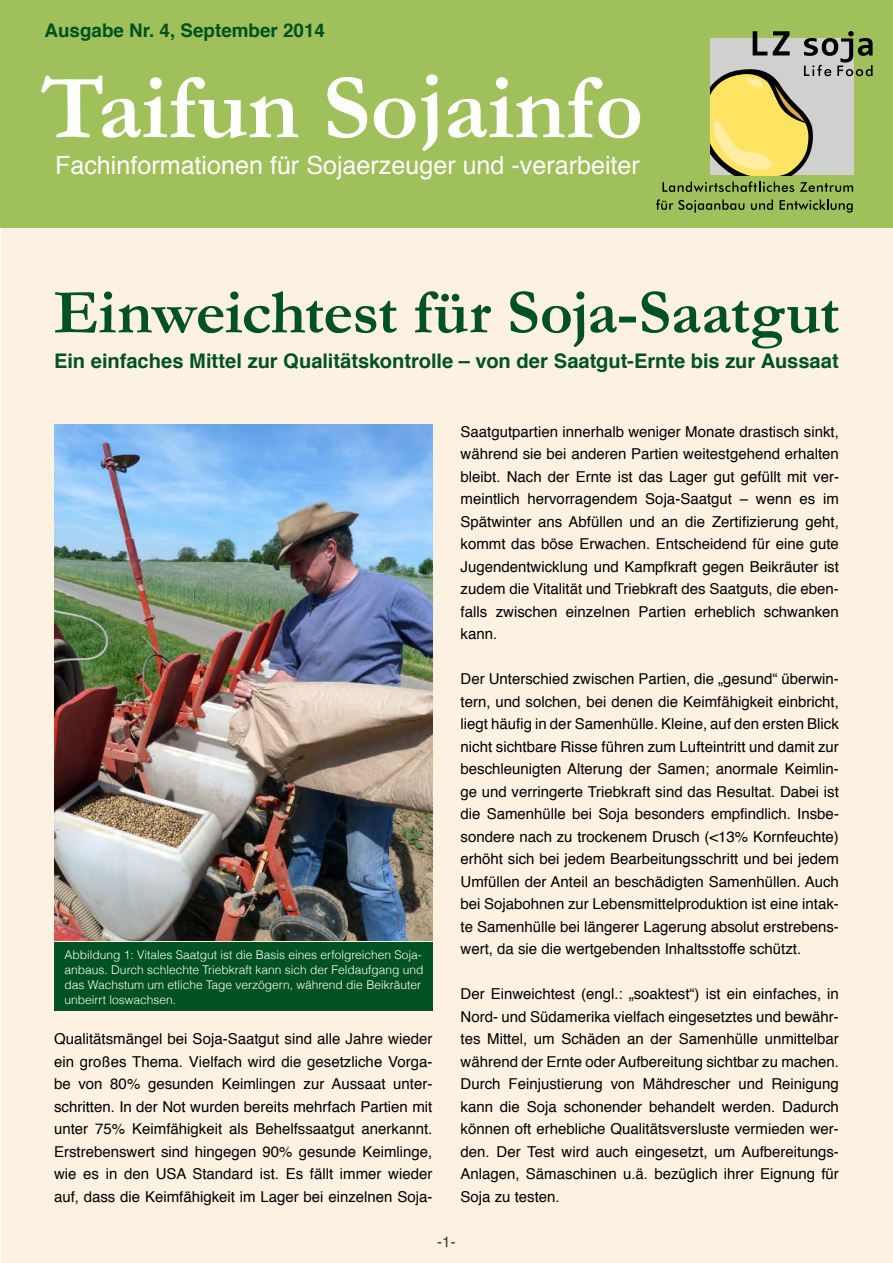
<style>
.page{position:relative;width:893px;height:1263px;background:#fff}
.page>*{position:absolute;margin:0;border:0;box-sizing:border-box;transform-origin:0 0}
.t1{font:700 93.3px "Garamond";color:#fff}
.t2{font:700 63.6px "Garamond";letter-spacing:-.01em;color:#005220}
.t3{font:25.05px "Helvetica";color:#fff}
.t4{font:700 20.1px "Helvetica";color:#005220}
.t5{font:700 18.9px "Helvetica";color:#005220}
.t6{font:15px/22.5px "Helvetica";color:#000;text-align:justify}
.t7{font:15px "Helvetica";color:#3c3c3b}
.t8{font:300 12px/15px "Helvetica";color:#fff}
.s1{font-size:87.75px}
</style>
<div class="page">
<div style="left:1px;top:1px;width:892px;height:1262px;background:#fdf1e2"></div>
<div style="left:0;top:0;width:893px;height:227px;background:#9fc05a"></div>
<svg style="left:662px;top:181px;width:132px;height:11px"></svg>
<svg style="left:800px;top:182px;width:53px;height:10px"></svg>
<svg style="left:656px;top:199px;width:88px;height:14px"></svg>
<svg style="left:751px;top:199px;width:22px;height:11px"></svg>
<svg style="left:780px;top:199px;width:73px;height:14px"></svg>
<svg style="left:710px;top:31px;width:163px;height:144px;background:#c1bd87"></svg>
<img style="left:54px;top:425px;width:378px;height:515px">
<div style="left:54px;top:942px;width:378px;height:69px;background:#005220"></div>
<p class="t5" style="left:44px;top:23px;width:282px">Ausgabe Nr. 4, September 2014</p>
<h1 class="t1" style="left:41px;top:76px;width:604px">Taifun So<span class="s1">j</span>ainfo</h1>
<h3 class="t3" style="left:55px;top:156px;width:586px">Fachinformationen für Sojaerzeuger und -verarbeiter</h3>
<h2 class="t2" style="left:54px;top:290px;width:787px">Einweichtest für Soja-Saatgut</h2>
<h3 class="t4" style="left:54px;top:353px;width:786px">Ein einfaches Mittel zur Qualitätskontrolle – von der Saatgut-Ernte bis zur Aussaat</h3>
<p class="t8" style="left:65px;top:948px;width:360px">Abbildung 1: Vitales Saatgut ist die Basis eines erfolgreichen Soja&shy;anbaus. Durch schlechte Triebkraft kann sich der Feldaufgang und das Wachstum um etliche Tage verzögern, während die Beikräuter unbeirrt loswachsen.</p>
<p class="t6" style="left:54px;top:1029px;width:380px">Qualitätsmängel bei Soja-Saatgut sind alle Jahre wieder ein großes Thema. Vielfach wird die gesetzliche Vorga&shy;be von 80% gesunden Keimlingen zur Aussaat unter&shy;schritten. In der Not wurden bereits mehrfach Partien mit unter 75% Keimfähigkeit als Behelfssaatgut anerkannt.<br>Erstrebenswert sind hingegen 90% gesunde Keimlinge, wie es in den USA Standard ist. Es fällt immer wieder auf, dass die Keimfähigkeit im Lager bei einzelnen Soja-</p>
<p class="t6" style="left:460px;top:421px;width:380px">Saatgutpartien innerhalb weniger Monate drastisch sinkt, während sie bei anderen Partien weitestgehend erhalten bleibt. Nach der Ernte ist das Lager gut gefüllt mit ver&shy;meintlich hervorragendem Soja-Saatgut – wenn es im Spätwinter ans Abfüllen und an die Zertifizierung geht, kommt das böse Erwachen. Entscheidend für eine gute Jugendentwicklung und Kampfkraft gegen Beikräuter ist zudem die Vitalität und Triebkraft des Saatguts, die eben&shy;falls zwischen einzelnen Partien erheblich schwanken kann.</p>
<p class="t6" style="left:460px;top:668px;width:380px">Der Unterschied zwischen Partien, die „gesund“ überwin&shy;tern, und solchen, bei denen die Keimfähigkeit einbricht, liegt häufig in der Samenhülle. Kleine, auf den ersten Blick nicht sichtbare Risse führen zum Lufteintritt und damit zur beschleunigten Alterung der Samen; anormale Keimlin&shy;ge und verringerte Triebkraft sind das Resultat. Dabei ist die Samenhülle bei Soja besonders empfindlich. Insbe&shy;sondere nach zu trockenem Drusch (&lt;13% Kornfeuchte) erhöht sich bei jedem Bearbeitungsschritt und bei jedem Umfüllen der Anteil an beschädigten Samenhüllen. Auch bei Sojabohnen zur Lebensmittelproduktion ist eine intak&shy;te Samenhülle bei längerer Lagerung absolut erstrebens&shy;wert, da sie die wertgebenden Inhaltsstoffe schützt.</p>
<p class="t6" style="left:460px;top:983px;width:380px">Der Einweichtest (engl.: „soaktest“) ist ein einfaches, in Nord- und Südamerika vielfach eingesetztes und bewähr&shy;tes Mittel, um Schäden an der Samenhülle unmittelbar während der Ernte oder Aufbereitung sichtbar zu machen.<br>Durch Feinjustierung von Mähdrescher und Reinigung kann die Soja schonender behandelt werden. Dadurch können oft erhebliche Qualitätsversluste vermieden wer&shy;den. Der Test wird auch eingesetzt, um Aufbereitungs-Anlagen, Sämaschinen u.ä. bezüglich ihrer Eignung für Soja zu testen.</p>
<p class="t7" style="left:437px;top:1235px;width:20px">-1-</p>
</div>
